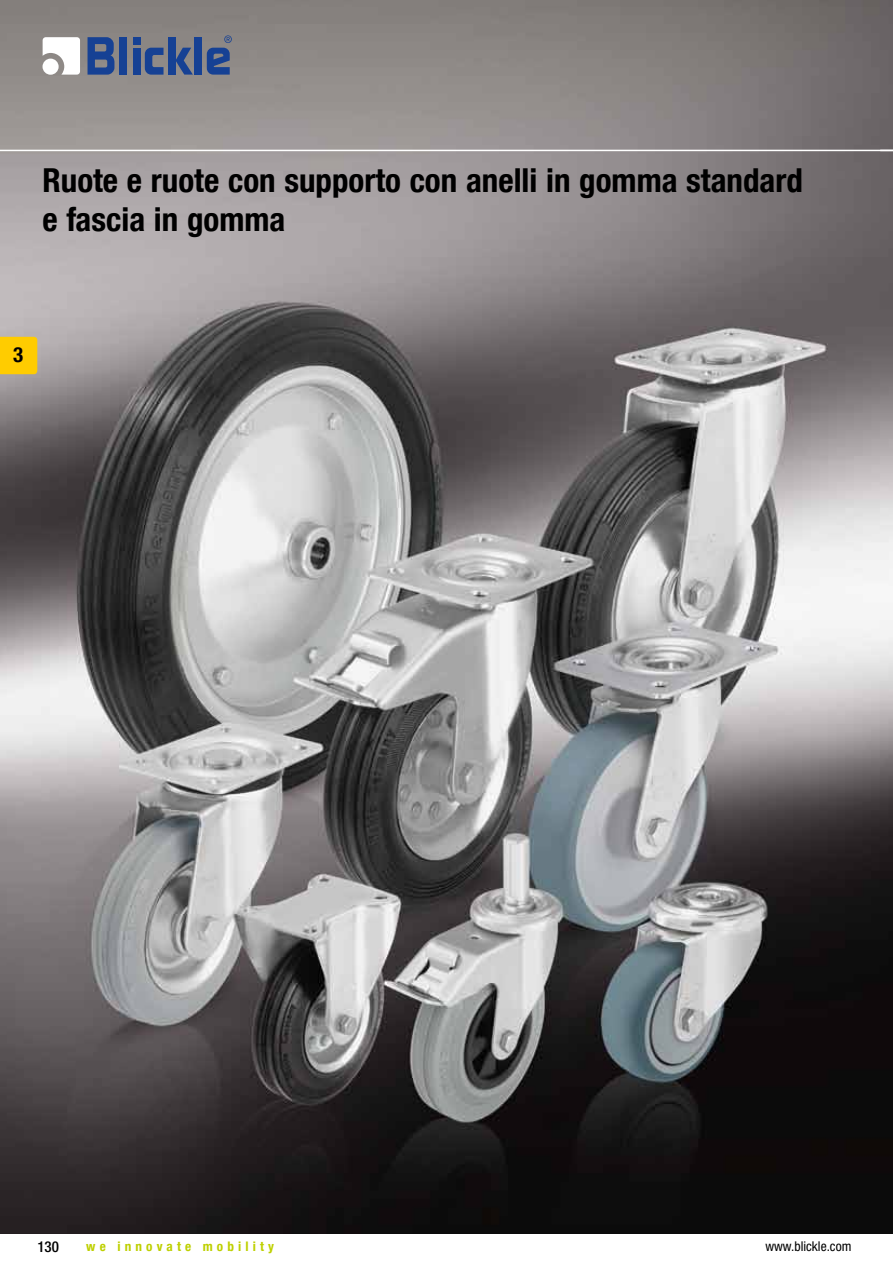
<style>
.page{position:relative;width:893px;height:1263px;background:#fff}
.page>*{position:absolute;margin:0;border:0;box-sizing:border-box;transform-origin:0 0}
.t1{font:700 condensed 33px/39.6px "Helvetica Neue LT Com";color:#000}
.t2{font:700 condensed 21px "Helvetica Neue LT Com";color:#000}
.t3{font:500 condensed 15px "Helvetica Neue LTW1 G";color:#000}
.t4{font:condensed 13.5px "Helvetica Neue LTW1 G";color:#000}
.t5{font:700 condensed 13.2px "Helvetica Neue LT Com";letter-spacing:.315em;color:#bed000}
</style>
<div class="page">
<img style="left:0;top:0;width:893px;height:1234px">
<hr style="left:0;top:150px;width:893px;height:1px;background:#fff">
<svg style="left:43px;top:37px;width:37px;height:38px"></svg>
<div style="left:119px;top:37px;width:8px;height:38px;background:#164194"></div>
<div style="left:133px;top:48px;width:7px;height:27px;background:#164194"></div>
<div style="left:133px;top:37px;width:7px;height:8px;background:#164194"></div>
<svg style="left:176px;top:48px;width:17px;height:27px"></svg>
<svg style="left:145px;top:48px;width:19px;height:27px"></svg>
<div style="left:195px;top:37px;width:7px;height:38px;background:#164194"></div>
<div style="left:168px;top:37px;width:7px;height:38px;background:#164194"></div>
<svg style="left:88px;top:37px;width:26px;height:38px"></svg>
<div style="left:43px;top:59px;width:16px;height:16px;background:#fff;border-radius:50%"></div>
<svg style="left:207px;top:35px;width:25px;height:40px"></svg>
<svg style="left:0;top:337px;width:37px;height:37px"></svg>
<p class="t1" style="left:43px;top:160px;width:762px">Ruote e ruote con supporto con anelli in gomma standard e fascia in gomma</p>
<p class="t2" style="left:13px;top:341px;width:12px">3</p>
<p class="t3" style="left:37px;top:1238px;width:23px">130</p>
<p class="t5" style="left:86px;top:1238px;width:189px">we innovate mobility</p>
<p class="t4" style="left:765px;top:1238px;width:87px">www.blickle.com</p>
</div>
